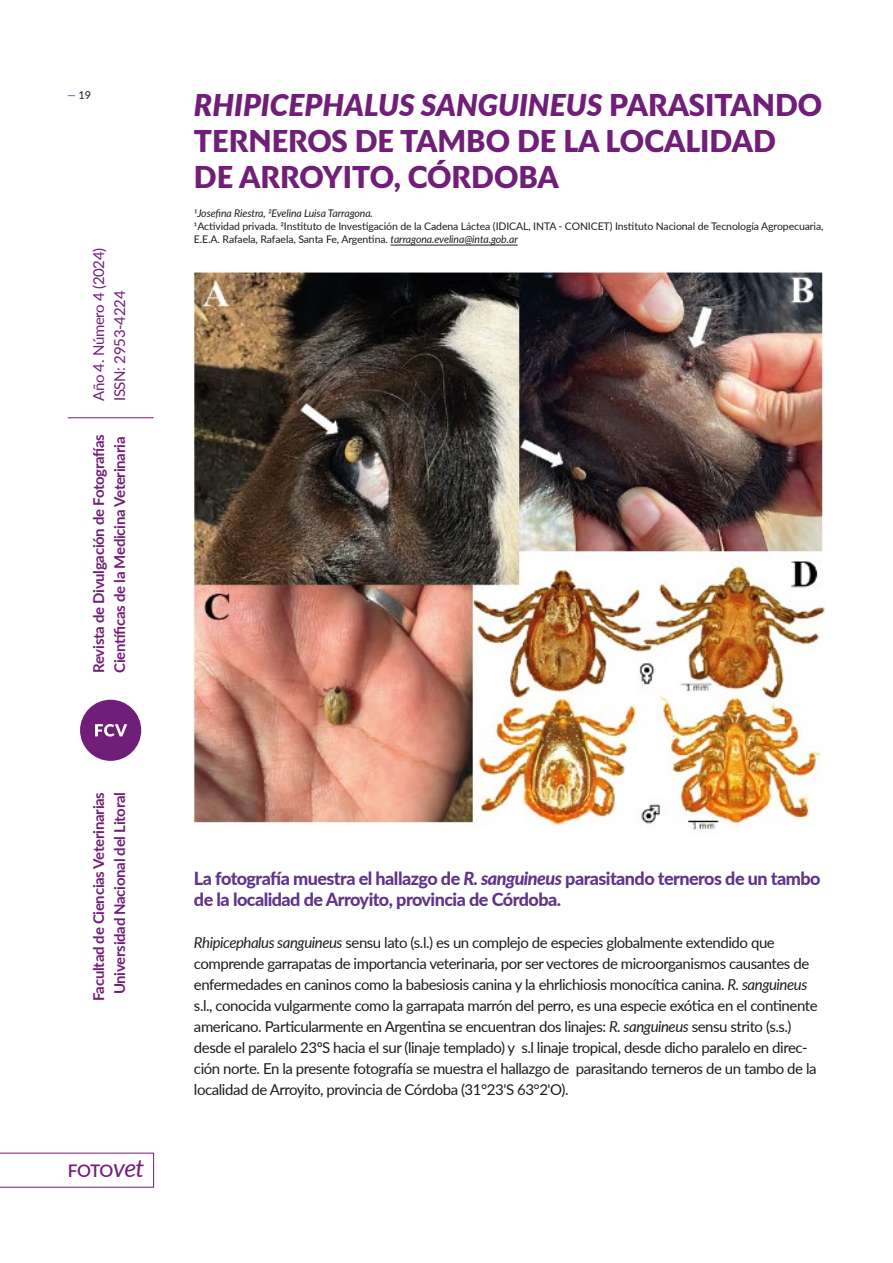
<style>
.page{position:relative;width:893px;height:1263px;background:#fff}
.page>*{position:absolute;margin:0;border:0;box-sizing:border-box;transform-origin:0 0}
.t1{font:900 30px/36px "Lux Sans";color:#711e79}
.t2{font:italic 900 30px "Lato";color:#711e79}
.t3{font:800 18px/21px "Lato";letter-spacing:-.03em;color:#5f348b}
.t4{font:600 17.4px "Lato";color:#711e79}
.t5{font:15px/21px "Lato";letter-spacing:-.03em;color:#1d1d1b}
.t6{font:700 15px/21px "Lato";letter-spacing:-.02em;color:#711e79}
.t7{font:15px/21px "Lato";letter-spacing:-.02em;color:#711e79}
.t8{font:10.95px "Lato";color:#1d1d1b}
.t9{font:10.5px/12.6px "Lato";letter-spacing:-.01em;color:#1d1d1b}
.t10{font:italic 10.5px "Lato";letter-spacing:-.01em;color:#1d1d1b}
.s1{color:#5f348b}
.s2{font-weight:400;font-style:italic;font-size:24.75px}
.s3{font-family:"Lux Sans";font-style:normal}
.s4{font-style:italic}
</style>
<div class="page">
<hr style="left:390px;top:245px;width:128px;height:1px;background:#1d1d1b">
<svg style="left:0;top:1153px;width:154px;height:34px"></svg>
<div style="left:80px;top:700px;width:61px;height:61px;background:#711e79;border-radius:50%"></div>
<svg style="left:95px;top:724px;width:32px;height:12px"></svg>
<hr style="left:68px;top:417px;width:86px;height:1px;background:#711e79">
<img style="left:194px;top:271px;width:631px;height:559px">
<p class="t8" style="left:67px;top:88px;width:26px"><span class="s1">—</span> 19</p>
<p class="t7" style="left:88px;top:401px;width:155px;rotate:-90deg">Año 4. Número 4 (2024)<br>ISSN: 2953-4224</p>
<p class="t6" style="left:87px;top:673px;width:240px;rotate:-90deg">Revista de Divulgación de Fotografías<br>Científicas de la Medicina Veterinaria</p>
<p class="t6" style="left:87px;top:1001px;width:210px;text-align:center;rotate:-90deg">Facultad de Ciencias Veterinarias<br>Universidad Nacional del Litoral</p>
<p class="t4" style="left:68px;top:1158px;width:78px">FOTO<span class="s2">vet</span></p>
<h1 class="t2" style="left:194px;top:82px;width:630px">RHIPICEPHALUS SANGUINEUS <span class="s3">PARASITANDO</span></h1>
<h1 class="t1" style="left:194px;top:122px;width:583px">TERNEROS DE TAMBO DE LA LOCALIDAD<br>DE ARROYITO, CÓRDOBA</h1>
<p class="t10" style="left:194px;top:206px;width:181px">1Josefina Riestra, 2Evelina Luisa Tarragona.</p>
<p class="t9" style="left:194px;top:219px;width:631px">1Actividad privada. 2Instituto de Investigación de la Cadena Láctea (IDICAL, INTA - CONICET) Instituto Nacional de Tecnología Agropecuaria,<br>E.E.A. Rafaela, Rafaela, Santa Fe, Argentina. <span class="s4">tarragona.evelina@inta.gob.ar</span></p>
<p class="t3" style="left:194px;top:867px;width:628px">La fotografía muestra el hallazgo de <span class="s4">R. sanguineus</span> parasitando terneros de un tambo de la localidad de Arroyito, provincia de Córdoba.</p>
<p class="t5" style="left:194px;top:931px;width:625px"><span class="s4">Rhipicephalus sanguineus</span> sensu lato (s.l.) es un complejo de especies globalmente extendido que comprende garrapatas de importancia veterinaria, por ser vectores de microorganismos causantes de enfermedades en caninos como la babesiosis canina y la ehrlichiosis monocítica canina. <span class="s4">R. sanguineus </span>s.l., conocida vulgarmente como la garrapata marrón del perro, es una especie exótica en el continente americano. Particularmente en Argentina se encuentran dos linajes: <span class="s4">R. sanguineus</span> sensu strito (s.s.) desde el paralelo 23ºS hacia el sur (linaje templado) y s.l linaje tropical, desde dicho paralelo en direc&shy;ción norte. En la presente fotografía se muestra el hallazgo de parasitando terneros de un tambo de la localidad de Arroyito, provincia de Córdoba (31°23'S 63°2'O).</p>
</div>
